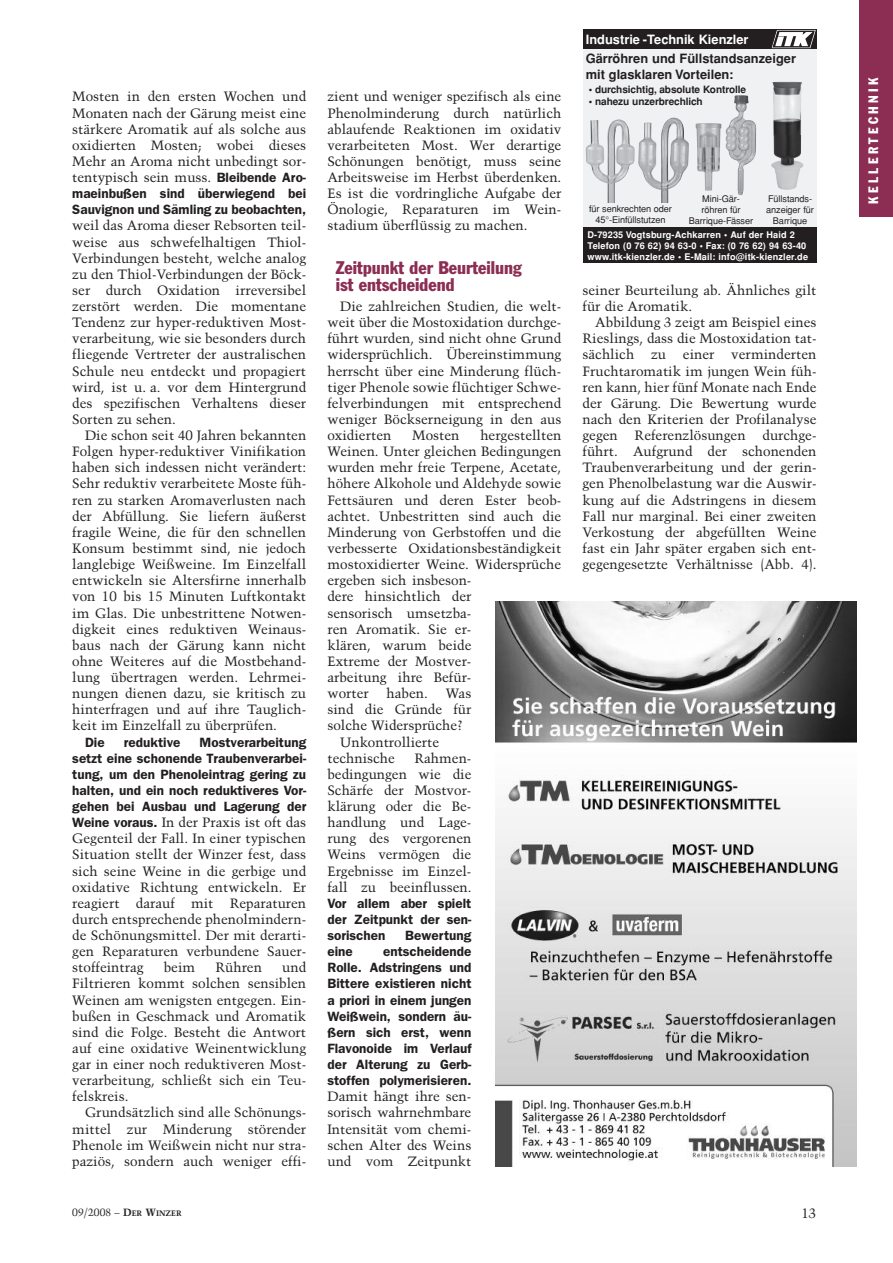
<style>
.page{position:relative;width:893px;height:1263px;background:#fff}
.page>*{position:absolute;margin:0;border:0;box-sizing:border-box;transform-origin:0 0}
.t1{font:condensed 18px/17.7px "Franklin Gothic";color:#8c2e53}
.t2{font:13.5px/16.2px "Trump Mediaeval";color:#231f20;text-align:justify}
.t3{font:600 13.5px/16.2px "Franklin Gothic";color:#231f20;text-align:justify}
.t4{font:condensed 13.5px "Franklin Gothic";letter-spacing:.27em;color:#fff;scale:.95 1}
.t5{font:700 12.9px/15.5px "Helvetica";color:#231f20}
.t6{font:700 12.9px "Helvetica";color:#fff}
.t7{font:10.5px "Trump Mediaeval";color:#231f20}
.t8{font:700 10.05px "Helvetica";letter-spacing:-.01em;color:#231f20}
.t9{font:700 9.15px/10.9px "Helvetica";letter-spacing:.015em;color:#fff}
.t10{font:9.15px/10.9px "Helvetica";color:#231f20;text-align:center}
.s1{font-family:"Franklin Gothic";font-weight:600}
.s2{font-weight:700}
.s3{font-weight:700;font-size:7.8px}
</style>
<div class="page">
<div style="left:859px;top:0;width:34px;height:217px;background:#8c2e53"></div>
<img style="left:495px;top:602px;width:362px;height:564px">
<div style="left:583px;top:29px;width:233px;height:234px;background:#f0f1f2"></div>
<div style="left:583px;top:228px;width:233px;height:35px;background:#231f20"></div>
<div style="left:583px;top:29px;width:233px;height:20px;background:#231f20"></div>
<svg style="left:771px;top:30px;width:45px;height:19px"></svg>
<img style="left:586px;top:119px;width:49px;height:84px">
<img style="left:638px;top:117px;width:51px;height:86px">
<img style="left:696px;top:123px;width:26px;height:68px">
<img style="left:725px;top:95px;width:31px;height:100px">
<img style="left:771px;top:82px;width:32px;height:108px">
<p class="t2" style="left:72px;top:89px;width:235px">Mosten in den ersten Wochen und Monaten nach der Gärung meist eine stärkere Aromatik auf als solche aus oxidierten Mosten; wobei dieses Mehr an Aroma nicht unbedingt sor&shy;tentypisch sein muss. <span class="s1">Bleibende Aro-</span></p>
<p class="t3" style="left:72px;top:185px;width:235px">maeinbußen sind überwiegend bei<br>Sauvignon und Sämling zu beobachten,</p>
<p class="t2" style="left:72px;top:218px;width:235px">weil das Aroma dieser Rebsorten teil&shy;weise aus schwefelhaltigen Thiol-Verbindungen besteht, welche analog zu den Thiol-Verbindungen der Böck&shy;ser durch Oxidation irreversibel zerstört werden. Die momentane Tendenz zur hyper-reduktiven Most&shy;verarbeitung, wie sie besonders durch fliegende Vertreter der australischen Schule neu entdeckt und propagiert wird, ist u. a. vor dem Hintergrund des spezifischen Verhaltens dieser Sorten zu sehen.</p>
<p class="t2" style="left:72px;top:427px;width:235px;text-indent:13px">Die schon seit 40 Jahren bekannten Folgen hyper-reduktiver Vinifikation haben sich indessen nicht verändert:<br>Sehr reduktiv verarbeitete Moste füh&shy;ren zu starken Aromaverlusten nach der Abfüllung. Sie liefern äußerst fragile Weine, die für den schnellen Konsum bestimmt sind, nie jedoch langlebige Weißweine. Im Einzelfall entwickeln sie Altersfirne innerhalb von 10 bis 15 Minuten Luftkontakt im Glas. Die unbestrittene Notwen&shy;digkeit eines reduktiven Weinaus&shy;baus nach der Gärung kann nicht ohne Weiteres auf die Mostbehand&shy;lung übertragen werden. Lehrmei&shy;nungen dienen dazu, sie kritisch zu hinterfragen und auf ihre Tauglich&shy;keit im Einzelfall zu überprüfen.</p>
<p class="t3" style="left:85px;top:734px;width:21px">Die</p>
<p class="t3" style="left:124px;top:734px;width:58px">reduktive</p>
<p class="t3" style="left:72px;top:734px;width:235px;text-indent:127px">Mostverarbeitung setzt eine schonende Traubenverarbei&shy;tung, um den Phenoleintrag gering zu halten, und ein noch reduktiveres Vor&shy;gehen bei Ausbau und Lagerung der</p>
<p class="t2" style="left:72px;top:814px;width:235px"><span class="s1">Weine voraus.</span> In der Praxis ist oft das Gegenteil der Fall. In einer typischen Situation stellt der Winzer fest, dass sich seine Weine in die gerbige und oxidative Richtung entwickeln. Er reagiert darauf mit Reparaturen durch entsprechende phenolmindern&shy;de Schönungsmittel. Der mit derarti&shy;gen Reparaturen verbundene Sauer&shy;stoffeintrag</p>
<p class="t2" style="left:72px;top:959px;width:235px;text-indent:210px">und Filtrieren kommt solchen sensiblen Weinen am wenigsten entgegen. Ein&shy;bußen in Geschmack und Aromatik sind die Folge. Besteht die Antwort auf eine oxidative Weinentwicklung gar in einer noch reduktiveren Most&shy;verarbeitung, schließt sich ein Teu&shy;felskreis.</p>
<p class="t2" style="left:72px;top:1105px;width:235px;text-indent:13px">Grundsätzlich sind alle Schönungs&shy;mittel zur Minderung störender Phenole im Weißwein nicht nur stra&shy;paziös, sondern auch weniger effi-</p>
<p class="t2" style="left:164px;top:959px;width:33px">beim</p>
<p class="t2" style="left:215px;top:959px;width:48px">Rühren</p>
<p class="t2" style="left:327px;top:89px;width:235px">zient und weniger spezifisch als eine Phenolminderung durch natürlich ablaufende Reaktionen im oxidativ verarbeiteten Most. Wer derartige Schönungen benötigt, muss seine Arbeitsweise im Herbst überdenken.<br>Es ist die vordringliche Aufgabe der Önologie, Reparaturen im Wein&shy;stadium überflüssig zu machen.</p>
<h1 class="t1" style="left:336px;top:260px;width:187px">Zeitpunkt der Beurteilung ist entscheidend</h1>
<p class="t2" style="left:327px;top:298px;width:235px;text-indent:13px">Die zahlreichen Studien, die welt&shy;weit über die Mostoxidation durchge&shy;führt wurden, sind nicht ohne Grund widersprüchlich. Übereinstimmung herrscht über eine Minderung flüch&shy;tiger Phenole sowie flüchtiger Schwe&shy;felverbindungen mit entsprechend weniger Böckserneigung in den aus oxidierten</p>
<p class="t2" style="left:327px;top:427px;width:235px;text-align:left;text-indent:153px">hergestellten<br>Weinen. Unter gleichen Bedingungen wurden mehr freie Terpene, Acetate, höhere Alkohole und Aldehyde sowie<br>Fettsäuren und deren Ester beob&shy;achtet. Unbestritten sind auch die<br>Minderung von Gerbstoffen und die verbesserte Oxidationsbeständigkeit mostoxidierter Weine. Widersprüche ergeben sich insbeson-<br>dere hinsichtlich der<br>sensorisch umsetzba-<br>ren Aromatik. Sie er-<br>klären, warum beide<br>Extreme der Mostver-<br>arbeitung ihre Befür-<br>worter</p>
<p class="t2" style="left:412px;top:427px;width:49px">Mosten</p>
<p class="t2" style="left:387px;top:685px;width:43px">haben.</p>
<p class="t2" style="left:446px;top:685px;width:27px">Was</p>
<p class="t2" style="left:327px;top:701px;width:145px">sind die Gründe für</p>
<p class="t2" style="left:327px;top:718px;width:137px">solche Widersprüche?</p>
<p class="t2" style="left:340px;top:734px;width:101px">Unkontrollierte</p>
<p class="t2" style="left:327px;top:750px;width:69px">technische</p>
<p class="t2" style="left:327px;top:750px;width:145px;text-indent:87px">Rahmen&shy;bedingungen wie die Schärfe der Mostvor&shy;klärung oder die Be&shy;handlung und Lage&shy;rung des vergorenen Weins vermögen die Ergebnisse im Einzel&shy;fall zu beeinflussen.</p>
<p class="t3" style="left:327px;top:895px;width:145px">Vor allem aber spielt der Zeitpunkt der sen&shy;sorischen</p>
<p class="t3" style="left:405px;top:927px;width:68px">Bewertung</p>
<p class="t3" style="left:327px;top:943px;width:146px;text-indent:56px">entscheidende Rolle. Adstringens und Bittere existieren nicht a priori in einem jungen Weißwein, sondern äu&shy;ßern sich erst, wenn Flavonoide im Verlauf der Alterung zu Gerb&shy;stoffen polymerisieren.</p>
<p class="t2" style="left:327px;top:1088px;width:145px">Damit hängt ihre sen&shy;sorisch wahrnehmbare Intensität vom chemi&shy;schen Alter des Weins und vom Zeitpunkt</p>
<p class="t3" style="left:327px;top:943px;width:27px">eine</p>
<p class="t6" style="left:586px;top:32px;width:164px">Industrie -Technik Kienzler</p>
<p class="t5" style="left:586px;top:51px;width:212px">Gärröhren und Füllstandsanzeiger mit glasklaren Vorteilen:</p>
<p class="t8" style="left:589px;top:83px;width:159px">• durchsichtig, absolute Kontrolle</p>
<p class="t8" style="left:589px;top:95px;width:116px">• nahezu unzerbrechlich</p>
<p class="t10" style="left:589px;top:203px;width:84px">für senkrechten oder<br>45°-Einfüllstutzen</p>
<p class="t10" style="left:689px;top:193px;width:66px">Mini-Gär&shy;röhren für<br>Barrique-Fässer</p>
<p class="t10" style="left:766px;top:193px;width:49px">Füllstands&shy;anzeiger für<br>Barrique</p>
<p class="t9" style="left:587px;top:229px;width:222px">D-79235 Vogtsburg-Achkarren • Auf der Haid 2<br>Telefon (0 76 62) 94 63-0 • Fax: (0 76 62) 94 63-40 www.itk-kienzler.de • E-Mail: info@itk-kienzler.de</p>
<p class="t2" style="left:583px;top:282px;width:235px">seiner Beurteilung ab. Ähnliches gilt für die Aromatik.</p>
<p class="t2" style="left:583px;top:314px;width:235px;text-indent:13px">Abbildung 3 zeigt am Beispiel eines Rieslings, dass die Mostoxidation tat&shy;sächlich zu einer verminderten Fruchtaromatik im jungen Wein füh&shy;ren kann, hier fünf Monate nach Ende der Gärung. Die Bewertung wurde nach den Kriterien der Profilanalyse gegen Referenzlösungen durchge&shy;führt. Aufgrund der schonenden Traubenverarbeitung und der gerin&shy;gen Phenolbelastung war die Auswir&shy;kung auf die Adstringens in diesem Fall nur marginal. Bei einer zweiten Verkostung der abgefüllten Weine fast ein Jahr später ergaben sich ent&shy;gegengesetzte Verhältnisse (Abb. 4).</p>
<p class="t7" style="left:72px;top:1206px;width:111px">09/2008 – <span class="s2">D</span><span class="s3">ER</span> <span class="s2">W</span><span class="s3">INZER</span></p>
<p class="t2" style="left:801px;top:1205px;width:17px">13</p>
<p class="t4" style="left:868px;top:204px;width:135px;rotate:-90deg">KELLERTECHNIK</p>
</div>
